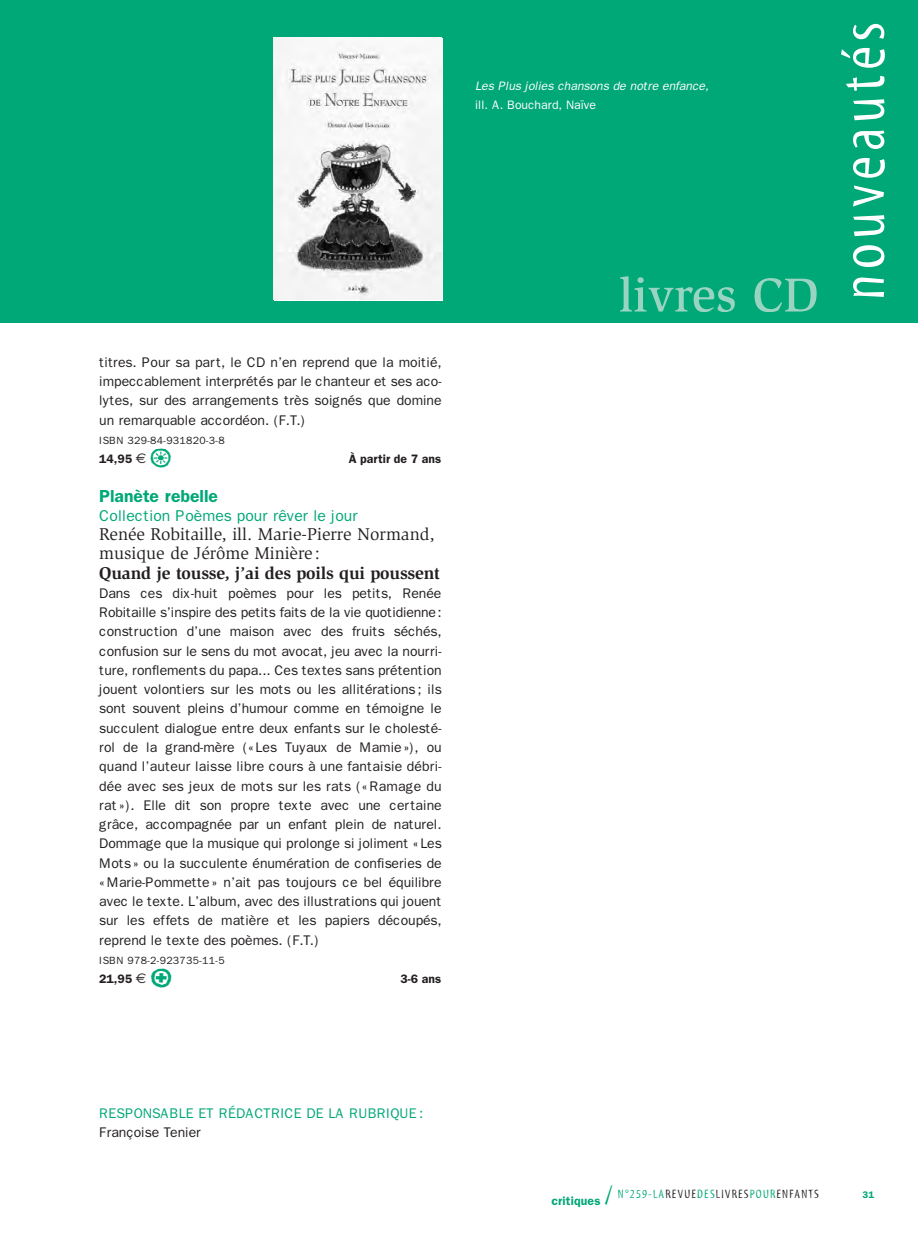
<style>
.page{position:relative;width:918px;height:1241px;background:#fff}
.page>*{position:absolute;margin:0;border:0;box-sizing:border-box;transform-origin:0 0}
.t1{font:63px "Myriad Tilt";letter-spacing:.08em;color:#fff}
.t2{font:35px "Ale Signs White LL";color:#00a777}
.t3{font:17.5px/19.2px "Slimbach";color:#231f20}
.t4{font:700 17.5px "Slimbach";letter-spacing:-.01em;color:#231f20}
.t5{font:600 17.5px "Franklin Gothic";color:#00a777}
.t6{font:15.75px "Franklin Gothic";color:#00a777}
.t7{font:14px/19.2px "Franklin Gothic";letter-spacing:-.005em;color:#231f20;text-align:justify}
.t8{font:14px "Franklin Gothic";color:#00a777}
.t9{font:12.25px "Myriad Tilt";letter-spacing:.1em;color:#231f20}
.t10{font:italic 12.25px "Franklin Gothic";letter-spacing:-.005em;color:#fff}
.t11{font:600 12.25px "Franklin Gothic";color:#231f20}
.t12{font:12.25px "Franklin Gothic";letter-spacing:-.005em;color:#fff}
.t13{font:10.5px "Franklin Gothic";letter-spacing:.03em;color:#231f20}
.t14{font:600 9.62px "Franklin Gothic";color:#00a777}
.s1{font-family:"Euro Sans";font-weight:400;font-size:14px}
.s2{font-family:"Franklin Gothic";font-weight:600;color:#00a777}
.s3{font-size:26.25px;color:#00a777}
.s4{color:#00a777}
</style>
<div class="page">
<div style="left:0;top:0;width:918px;height:322px;background:#00a777"></div>
<svg style="left:620px;top:276px;width:196px;height:36px"></svg>
<img style="left:274px;top:38px;width:168px;height:261px">
<p class="t10" style="left:475px;top:78px;width:235px">Les Plus jolies chansons de notre enfance,</p>
<p class="t12" style="left:475px;top:98px;width:123px">ill. A. Bouchard, Naïve</p>
<p class="t7" style="left:99px;top:352px;width:344px">titres. Pour sa part, le CD n’en reprend que la moitié, impeccablement interprétés par le chanteur et ses aco&shy;lytes, sur des arrangements très soignés que domine un remarquable accordéon. (F.T.)</p>
<p class="t13" style="left:99px;top:434px;width:127px">ISBN 329-84-931820-3-8</p>
<p class="t11" style="left:99px;top:451px;width:49px">14,95 <span class="s1">€</span></p>
<h2 class="t2" style="left:150px;top:435px;width:24px">o</h2>
<p class="t11" style="left:349px;top:451px;width:94px">À partir de 7 ans</p>
<p class="t5" style="left:99px;top:485px;width:120px">Planète rebelle</p>
<p class="t6" style="left:99px;top:506px;width:260px">Collection Poèmes pour rêver le jour</p>
<p class="t3" style="left:99px;top:526px;width:337px">Renée Robitaille, ill. Marie-Pierre Normand, musique de Jérôme Minière :</p>
<p class="t4" style="left:99px;top:566px;width:342px">Quand je tousse, j’ai des poils qui poussent</p>
<p class="t7" style="left:99px;top:583px;width:344px">Dans ces dix-huit poèmes pour les petits, Renée Robitaille s’inspire des petits faits de la vie quotidienne : construction d’une maison avec des fruits séchés, confusion sur le sens du mot avocat, jeu avec la nourri&shy;ture, ronflements du papa... Ces textes sans prétention jouent volontiers sur les mots ou les allitérations ; ils sont souvent pleins d’humour comme en témoigne le succulent dialogue entre deux enfants sur le cholesté&shy;rol de la grand-mère (« Les Tuyaux de Mamie »), ou quand l’auteur laisse libre cours à une fantaisie débri&shy;dée avec ses jeux de mots sur les rats (« Ramage du rat »). Elle dit son propre texte avec une certaine grâce, accompagnée par un enfant plein de naturel.<br>Dommage que la musique qui prolonge si joliment « Les Mots » ou la succulente énumération de confiseries de « Marie-Pommette » n’ait pas toujours ce bel équilibre avec le texte. L’album, avec des illustrations qui jouent sur les effets de matière et les papiers découpés, reprend le texte des poèmes. (F.T.)</p>
<p class="t13" style="left:99px;top:953px;width:127px">ISBN 978-2-923735-11-5</p>
<p class="t11" style="left:99px;top:971px;width:49px">21,95 <span class="s1">€</span></p>
<h2 class="t2" style="left:150px;top:955px;width:24px">U</h2>
<p class="t11" style="left:400px;top:971px;width:42px">3-6 ans</p>
<h1 class="t1" style="left:840px;top:300px;width:280px;rotate:-90deg">nouveautés</h1>
<p class="t8" style="left:99px;top:1104px;width:325px">RESPONSABLE ET RÉDACTRICE DE LA RUBRIQUE :</p>
<p class="t7" style="left:99px;top:1122px;width:103px">Françoise Tenier</p>
<p class="t9" style="left:551px;top:1189px;width:269px"><span class="s2">critiques</span> <span class="s3">/</span> <span class="s4">N°259-LA</span>REVUE<span class="s4">DES</span>LIVRES<span class="s4">POUR</span>ENFANTS</p>
<p class="t14" style="left:862px;top:1188px;width:13px">31</p>
</div>
